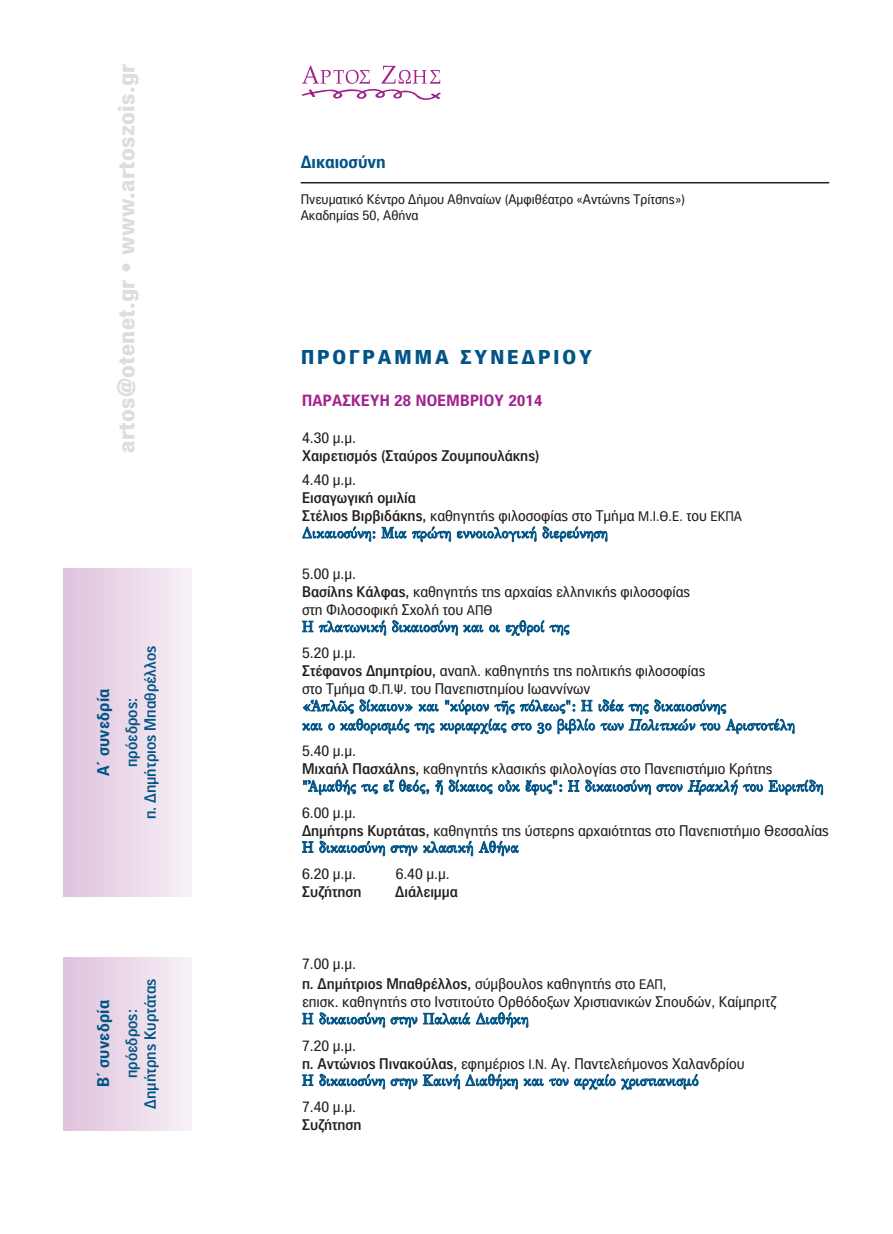
<style>
.page{position:relative;width:893px;height:1234px;background:#fff}
.page>*{position:absolute;margin:0;border:0;box-sizing:border-box;transform-origin:0 0}
.t1{font:900 22.5px "PF Paperback";letter-spacing:.015em;color:#dcdddf}
.t2{font:900 19.5px "PF Paperback";letter-spacing:.15em;color:#015486}
.t3{font:700 17.25px "PF Paperback";color:#015486}
.t4{font:700 16.5px "PF Paperback";letter-spacing:.02em;color:#015486}
.t5{font:15.75px/19.2px "PF Didot Oldstyle Poly";color:#015486}
.t6{font:500 15.75px/18.9px "PF Paperback";color:#015486;text-align:center}
.t7{font:700 15.75px "PF Paperback";letter-spacing:.02em;color:#a2238e}
.t8{font:15px/18px "PF Paperback";color:#231f20}
.t9{font:500 15px/18px "PF Paperback";color:#231f20}
.t10{font:13.5px/16.2px "PF Paperback";color:#231f20}
.s1{font-weight:400}
.s2{font-weight:400;font-size:13.5px}
.s3{font-weight:500}
.s4{font-size:13.5px}
.s5{font-style:italic}
</style>
<div class="page">
<svg style="left:302px;top:66px;width:139px;height:34px"></svg>
<hr style="left:301px;top:182px;width:528px;height:1px;background:#231f20">
<div style="left:64px;top:568px;width:127px;height:328px;background:linear-gradient(to right,#dfc3dd,#f7f0f6)"></div>
<div style="left:64px;top:957px;width:127px;height:172px;background:linear-gradient(to right,#dfc3dd,#f7f0f6)"></div>
<h1 class="t1" style="left:113px;top:452px;width:390px;rotate:-90deg">artos@otenet.gr • www.artoszois.gr</h1>
<p class="t4" style="left:93px;top:776px;width:89px;rotate:-90deg">Α΄ συνεδρία</p>
<p class="t6" style="left:122px;top:819px;width:175px;rotate:-90deg">πρόεδρος:<br>π. Δημήτριος Μπαθρέλλος</p>
<p class="t4" style="left:93px;top:1087px;width:89px;rotate:-90deg">Β΄ συνεδρία</p>
<p class="t6" style="left:122px;top:1108px;width:131px;rotate:-90deg">πρόεδρος:<br>Δημήτρης Κυρτάτας</p>
<p class="t3" style="left:301px;top:151px;width:86px">Δικαιοσύνη</p>
<p class="t10" style="left:301px;top:190px;width:386px">Πνευματικό Κέντρο Δήμου Αθηναίων (Αμφιθέατρο «Αντώνης Τρίτσης»)<br>Ακαδημίας 50, Αθήνα</p>
<h2 class="t2" style="left:301px;top:345px;width:292px">ΠΡΟΓΡΑΜΜΑ ΣΥΝΕΔΡΙΟΥ</h2>
<p class="t7" style="left:302px;top:390px;width:242px">ΠΑΡΑΣΚΕΥΗ 28 ΝΟΕΜΒΡΙΟΥ 2014</p>
<p class="t8" style="left:302px;top:428px;width:56px">4.30 μ.μ.</p>
<p class="t9" style="left:302px;top:446px;width:239px">Χαιρετισμός (Σταύρος Ζουμπουλάκης)</p>
<p class="t8" style="left:302px;top:470px;width:56px">4.40 μ.μ.</p>
<p class="t9" style="left:302px;top:488px;width:441px">Εισαγωγική ομιλία<br>Στέλιος Βιρβιδάκης, <span class="s1">καθηγητής φιλοσοφίας στο Τμήμα</span> <span class="s2">Μ.Ι.Θ.Ε.</span> <span class="s1">του</span> <span class="s2">ΕΚΠΑ</span></p>
<p class="t5" style="left:302px;top:523px;width:307px">Δικαιοσύνη: Μια πρώτη εννοιολογική διερεύνηση</p>
<p class="t8" style="left:302px;top:564px;width:390px">5.00 μ.μ.<br><span class="s3">Βασίλης Κάλφας,</span> καθηγητής της αρχαίας ελληνικής φιλοσοφίας στη Φιλοσοφική Σχολή του <span class="s4">ΑΠΘ</span></p>
<p class="t5" style="left:302px;top:617px;width:269px">Η πλατωνική δικαιοσύνη και οι εχθροί της</p>
<p class="t8" style="left:302px;top:643px;width:405px">5.20 μ.μ.<br><span class="s3">Στέφανος Δημητρίου,</span> αναπλ. καθηγητής της πολιτικής φιλοσοφίας στο Τμήμα <span class="s4">Φ.Π.Ψ</span>. του Πανεπιστημίου Ιωαννίνων</p>
<p class="t5" style="left:302px;top:696px;width:494px">«Ἁπλῶς δίκαιον» και "κύριον τῆς πόλεως": Η ιδέα της δικαιοσύνης<br>και ο καθορισμός της κυριαρχίας στο 3ο βιβλίο των <span class="s5">Πολιτικών</span> του Αριστοτέλη</p>
<p class="t8" style="left:302px;top:741px;width:472px">5.40 μ.μ.<br><span class="s3">Μιχαήλ Πασχάλης,</span> καθηγητής κλασικής φιλολογίας στο Πανεπιστήμιο Κρήτης</p>
<p class="t5" style="left:302px;top:776px;width:523px">"Ἀμαθής τις εἶ θεός, ἤ δίκαιος οὐκ ἔφυς": Η δικαιοσύνη στον <span class="s5">Ηρακλή</span> του Ευριπίδη</p>
<p class="t8" style="left:302px;top:802px;width:528px">6.00 μ.μ.<br><span class="s3">Δημήτρης Κυρτάτας,</span> καθηγητής της ύστερης αρχαιότητας στο Πανεπιστήμιο Θεσσαλίας</p>
<p class="t5" style="left:302px;top:837px;width:218px">Η δικαιοσύνη στην κλασική Αθήνα</p>
<p class="t8" style="left:302px;top:864px;width:56px">6.20 μ.μ.</p>
<p class="t8" style="left:396px;top:864px;width:56px">6.40 μ.μ.</p>
<p class="t9" style="left:302px;top:882px;width:61px">Συζήτηση</p>
<p class="t9" style="left:395px;top:882px;width:64px">Διάλειμμα</p>
<p class="t8" style="left:302px;top:953px;width:366px;line-height:20.1px">7.00 μ.μ.<br><span class="s3">π. Δημήτριος Μπαθρέλλος,</span> σύμβουλος καθηγητής στο <span class="s4">ΕΑΠ</span>,</p>
<p class="t8" style="left:302px;top:992px;width:475px">επισκ. καθηγητής στο Ινστιτούτο Ορθόδοξων Χριστιανικών Σπουδών, Καίμπριτζ</p>
<p class="t5" style="left:302px;top:1009px;width:228px">Η δικαιοσύνη στην Παλαιά Διαθήκη</p>
<p class="t8" style="left:302px;top:1035px;width:444px">7.20 μ.μ.<br><span class="s3">π. Αντώνιος Πινακούλας,</span> εφημέριος <span class="s4">Ι.Ν.</span> Αγ. Παντελεήμονος Χαλανδρίου</p>
<p class="t5" style="left:302px;top:1070px;width:398px">Η δικαιοσύνη στην Καινή Διαθήκη και τον αρχαίο χριστιανισμό</p>
<p class="t8" style="left:302px;top:1096px;width:56px">7.40 μ.μ.</p>
<p class="t9" style="left:302px;top:1114px;width:61px">Συζήτηση</p>
</div>
